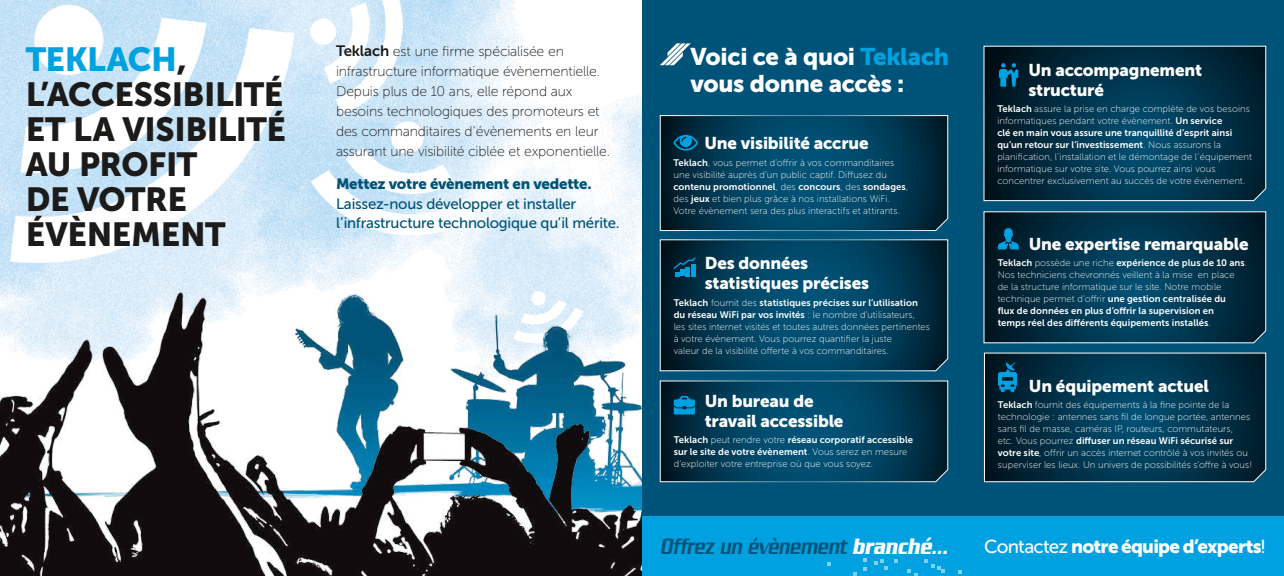
<style>
.page{position:relative;width:1284px;height:576px;background:#fff}
.page>*{position:absolute;margin:0;border:0;box-sizing:border-box;transform-origin:0 0}
.t1{font:33.2px/35px "Museo Sans 900";letter-spacing:-.015em;color:#1c1b1a}
.t2{font:italic 500 24.2px "Serpentine";letter-spacing:.01em;color:#005378;scale:.69 1}
.t3{font:24px/26.4px "Museo Sans 900";letter-spacing:-.015em;color:#fff}
.t4{font:18.8px "Museo Sans 900";letter-spacing:-.035em;color:#fff}
.t5{font:17px/20px "Museo Sans 900";letter-spacing:-.01em;color:#fff}
.t6{font:15px/19.5px "Museo Sans 500";letter-spacing:-.015em;color:#005378}
.t7{font:15px "Museo Sans 900";letter-spacing:-.02em;color:#005378}
.t8{font:14px/20px "Museo Sans 100";letter-spacing:-.01em;color:#1c1b1a}
.t9{font:9.5px/12px "Museo Sans 100";letter-spacing:.005em;color:#fff}
.t10{font:9.5px/12px "Museo Sans 700";letter-spacing:.005em;color:#fff}
.s1{color:#00a1e0}
.s2{font-family:"Museo Sans 700";font-size:15px}
.s3{font-family:"Museo Sans 700"}
.s4{font-family:"Museo Sans 100"}
.s5{font-weight:700;color:#fff}
.s6{color:#fff}
.s7{font-family:"Museo Sans 500"}
</style>
<div class="page">
<div style="left:642px;top:0;width:642px;height:576px;background:#005378"></div>
<img style="left:0;top:0;width:528px;height:70px">
<svg style="left:984px;top:353px;width:282px;height:129px;background:#04344b"></svg>
<svg style="left:998px;top:363px;width:19px;height:29px"></svg>
<svg style="left:984px;top:46px;width:282px;height:155px;background:#033147"></svg>
<svg style="left:999px;top:63px;width:19px;height:24px"></svg>
<svg style="left:984px;top:211px;width:282px;height:132px;background:#04344a"></svg>
<svg style="left:998px;top:228px;width:21px;height:21px"></svg>
<svg style="left:660px;top:43px;width:31px;height:22px"></svg>
<svg style="left:660px;top:115px;width:288px;height:116px"></svg>
<svg style="left:674px;top:135px;width:24px;height:16px"></svg>
<svg style="left:660px;top:239px;width:288px;height:132px"></svg>
<svg style="left:674px;top:257px;width:21px;height:19px"></svg>
<svg style="left:660px;top:381px;width:288px;height:101px"></svg>
<div style="left:642px;top:517px;width:642px;height:59px;background:#00a1e0"></div>
<svg style="left:827px;top:563px;width:4px;height:3px"></svg>
<svg style="left:864px;top:567px;width:3px;height:4px"></svg>
<svg style="left:874px;top:559px;width:13px;height:11px"></svg>
<svg style="left:894px;top:559px;width:3px;height:4px"></svg>
<svg style="left:907px;top:569px;width:10px;height:7px"></svg>
<svg style="left:924px;top:560px;width:21px;height:13px"></svg>
<img style="left:0;top:70px;width:642px;height:506px">
<h1 class="t1" style="left:26px;top:42px;width:262px"><span class="s1">Teklach</span>,<br>L’accessibilité et la visibilité au profit<br>de votre évènement</h1>
<p class="t8" style="left:336px;top:41px;width:276px"><span class="s2">Teklach</span> est une firme spécialisée en infrastructure informatique évènementielle.<br>Depuis plus de 10 ans, elle répond aux besoins technologiques des promoteurs et des commanditaires d’évènements en leur assurant une visibilité ciblée et exponentielle.</p>
<h3 class="t7" style="left:336px;top:175px;width:257px">Mettez votre évènement en vedette.</h3>
<h3 class="t6" style="left:336px;top:194px;width:285px">Laissez-nous développer et installer l’infrastructure technologique qu’il mérite.</h3>
<h3 class="t3" style="left:691px;top:44px;width:260px">Voici ce à quoi <span class="s1">Teklach </span>vous donne accès :</h3>
<h3 class="t5" style="left:705px;top:133px;width:166px">Une visibilité accrue</h3>
<p class="t9" style="left:674px;top:156px;width:222px"><span class="s3">Teklach</span>, vous permet d’offrir à vos commanditaires une visibilité auprès d’un public captif. Diffusez du</p>
<p class="t10" style="left:674px;top:180px;width:236px">contenu promotionnel<span class="s4">, des</span> concours<span class="s4">, des</span> sondages<span class="s4">,</span></p>
<p class="t9" style="left:673px;top:192px;width:228px">des <span class="s3">jeux</span> et bien plus grâce à nos installations WiFi.<br>Votre évènement sera des plus interactifs et attirants.</p>
<h3 class="t5" style="left:705px;top:253px;width:166px">Des données statistiques précises</h3>
<p class="t10" style="left:674px;top:297px;width:246px">Teklach <span class="s4">fournit des</span> statistiques précises sur l’utilisation du réseau WiFi par vos invités <span class="s4">: le nombre d’utilisateurs,</span></p>
<p class="t9" style="left:674px;top:321px;width:258px">les sites internet visités et toutes autres données pertinentes à votre évènement. Vous pourrez quantifier la juste<br>valeur de la visibilité offerte à vos commanditaires.</p>
<h3 class="t5" style="left:705px;top:391px;width:140px">Un bureau de travail accessible</h3>
<p class="t10" style="left:674px;top:434px;width:241px">Teklach <span class="s4">peut rendre votre</span> réseau corporatif accessible sur le site de votre évènement<span class="s4">. Vous serez en mesure</span></p>
<p class="t9" style="left:674px;top:458px;width:201px">d’exploiter votre entreprise où que vous soyez.</p>
<h3 class="t5" style="left:1028px;top:60px;width:175px">Un accompagnement structuré</h3>
<p class="t9" style="left:997px;top:103px;width:254px"><span class="s3">Teklach</span> assure la prise en charge complète de vos besoins informatiques pendant votre évènement. <span class="s3">Un service</span></p>
<p class="t10" style="left:997px;top:127px;width:236px">clé en main vous assure une tranquillité d’esprit ainsi qu’un retour sur l’investissement<span class="s4">. Nous assurons la</span></p>
<p class="t9" style="left:997px;top:151px;width:256px">planification, l’installation et le démontage de l’équipement informatique sur votre site. Vous pourrez ainsi vous concentrer exclusivement au succès de votre évènement.</p>
<h3 class="t5" style="left:1029px;top:234px;width:221px">Une expertise remarquable</h3>
<p class="t10" style="left:998px;top:257px;width:251px">Teklach <span class="s4">possède une riche</span> expérience de plus de 10 ans<span class="s4">.</span></p>
<p class="t9" style="left:998px;top:269px;width:238px">Nos techniciens chevronnés veillent à la mise en place de la structure informatique sur le site. Notre mobile technique permet d’offrir <span class="s3">une gestion centralisée du</span></p>
<p class="t10" style="left:998px;top:305px;width:218px">flux de données en plus d’offrir la supervision en temps réel des différents équipements installés<span class="s4">.</span></p>
<h3 class="t5" style="left:1029px;top:376px;width:182px">Un équipement actuel</h3>
<p class="t9" style="left:998px;top:399px;width:254px"><span class="s3">Teklach</span> fournit des équipements à la fine pointe de la technologie : antennes sans fil de longue portée, antennes sans fil de masse, caméras IP, routeurs, commutateurs,</p>
<p class="t10" style="left:998px;top:435px;width:237px"><span class="s4">etc. Vous pourrez</span> diffuser un réseau WiFi sécurisé sur</p>
<p class="t9" style="left:998px;top:447px;width:256px"><span class="s3">votre site</span>, offrir un accès internet contrôlé à vos invités ou superviser les lieux. Un univers de possibilités s’offre à vous !</p>
<h2 class="t2" style="left:660px;top:532px;width:418px">Offrez un évènement <span class="s5">branché</span><span class="s6">…</span></h2>
<h3 class="t4" style="left:984px;top:536px;width:283px"><span class="s7">Contactez</span> notre équipe d’experts<span class="s7">!</span></h3>
</div>
